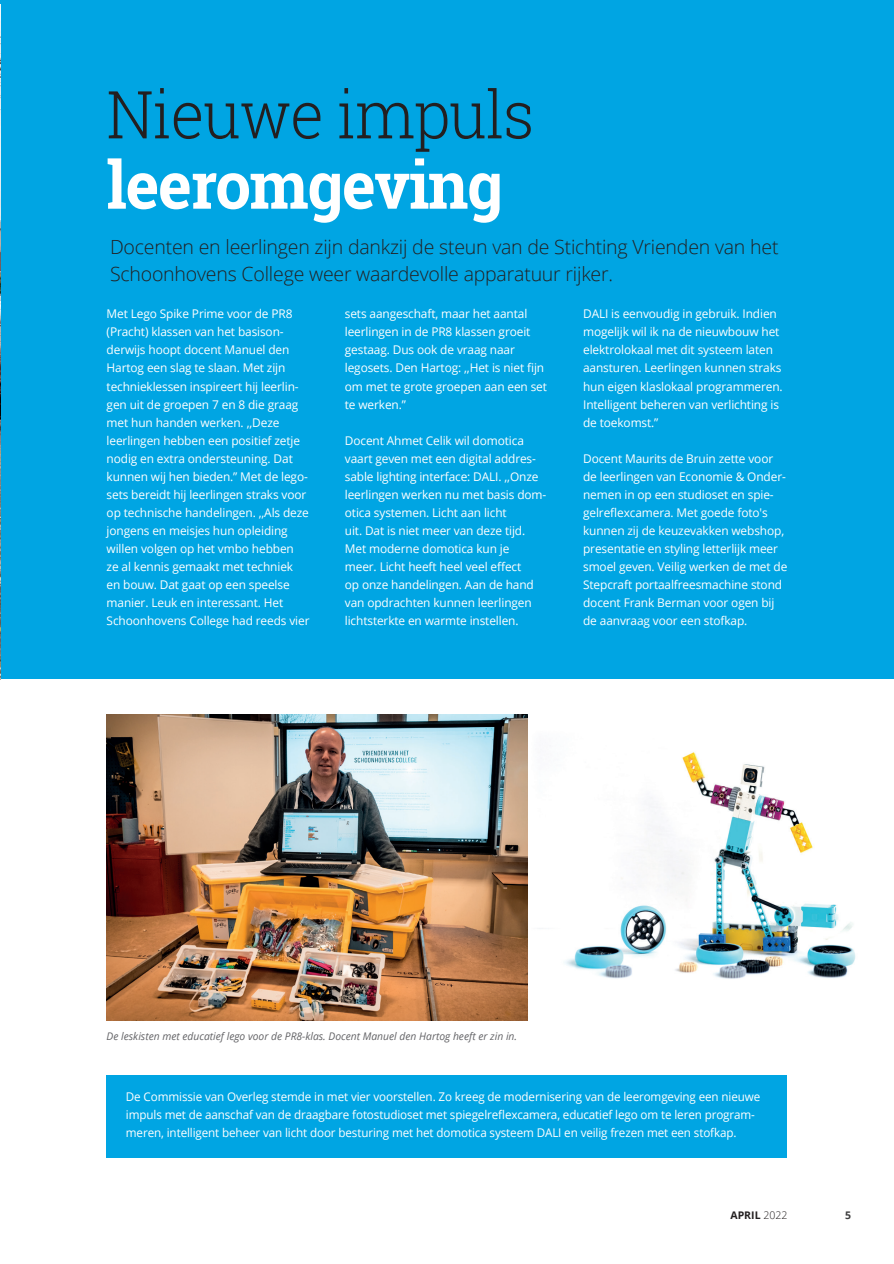
<style>
.page{position:relative;width:894px;height:1264px;background:#fff}
.page>*{position:absolute;margin:0;border:0;box-sizing:border-box;transform-origin:0 0}
.t1{font:300 66px "Roboto Slab";letter-spacing:-.02em;color:#231f20;scale:.95 1}
.t2{font:700 66px "Roboto Slab";letter-spacing:-.02em;color:#fff;scale:.96 1}
.t3{font:300 19.5px/27px "Open Sans";letter-spacing:-.01em;color:#231f20}
.t4{font:12px/18px "Open Sans";letter-spacing:-.01em;color:#fff}
.t5{font:italic 10.5px "Open Sans";color:#636366}
.t6{font:700 10.5px "Open Sans";color:#231f20}
.t7{font:700 10.5px "Open Sans";color:#3e3e3f}
.s1{font-weight:300}
</style>
<div class="page">
<img style="left:527px;top:723px;width:329px;height:271px">
<div style="left:0;top:0;width:893px;height:678px;background:#00a5e3"></div>
<div style="left:107px;top:1074px;width:680px;height:83px;background:#00a5e3"></div>
<img style="left:0;top:4px;width:1px;height:675px">
<img style="left:107px;top:714px;width:420px;height:306px">
<p class="t1" style="left:107px;top:69px;width:452px">Nieuwe impuls</p>
<p class="t2" style="left:107px;top:139px;width:414px">leeromgeving</p>
<p class="t3" style="left:110px;top:233px;width:670px">Docenten en leerlingen zijn dankzij de steun van de Stichting Vrienden van het<br>Schoonhovens College weer waardevolle apparatuur rijker.</p>
<p class="t4" style="left:107px;top:305px;width:204px">Met Lego Spike Prime voor de PR8 (Pracht) klassen van het basison&shy;derwijs hoopt docent Manuel den Hartog een slag te slaan. Met zijn technieklessen inspireert hij leerlin&shy;gen uit de groepen 7 en 8 die graag met hun handen werken. ,,Deze leerlingen hebben een positief zetje nodig en extra ondersteuning. Dat kunnen wij hen bieden.” Met de lego&shy;sets bereidt hij leerlingen straks voor op technische handelingen. ,,Als deze jongens en meisjes hun opleiding willen volgen op het vmbo hebben<br>ze al kennis gemaakt met techniek en bouw. Dat gaat op een speelse manier. Leuk en interessant. Het Schoonhovens College had reeds vier</p>
<p class="t4" style="left:345px;top:305px;width:204px">sets aangeschaft, maar het aantal leerlingen in de PR8 klassen groeit gestaag. Dus ook de vraag naar legosets. Den Hartog: ,,Het is niet fijn om met te grote groepen aan een set te werken.”</p>
<p class="t4" style="left:345px;top:431px;width:203px">Docent Ahmet Celik wil domotica vaart geven met een digital addres&shy;sable lighting interface: DALI. ,,Onze leerlingen werken nu met basis dom&shy;otica systemen. Licht aan licht</p>
<p class="t4" style="left:345px;top:521px;width:190px">uit. Dat is niet meer van deze tijd.<br>Met moderne domotica kun je meer. Licht heeft heel veel effect op onze handelingen. Aan de hand van opdrachten kunnen leerlingen lichtsterkte en warmte instellen.</p>
<p class="t4" style="left:583px;top:305px;width:201px">DALI is eenvoudig in gebruik. Indien mogelijk wil ik na de nieuwbouw het elektrolokaal met dit systeem laten aansturen. Leerlingen kunnen straks hun eigen klaslokaal programmeren.<br>Intelligent beheren van verlichting is de toekomst.”</p>
<p class="t4" style="left:583px;top:449px;width:206px">Docent Maurits de Bruin zette voor de leerlingen van Economie &amp; Onder&shy;nemen in op een studioset en spie&shy;gelreflexcamera. Met goede foto's kunnen zij de keuzevakken webshop, presentatie en styling letterlijk meer smoel geven. Veilig werken de met de Stepcraft portaalfreesmachine stond docent Frank Berman voor ogen bij de aanvraag voor een stofkap.</p>
<p class="t5" style="left:107px;top:1028px;width:412px">De leskisten met educatief lego voor de PR8-klas. Docent Manuel den Hartog heeft er zin in.</p>
<p class="t4" style="left:126px;top:1087px;width:636px">De Commissie van Overleg stemde in met vier voorstellen. Zo kreeg de modernisering van de leeromgeving een nieuwe impuls met de aanschaf van de draagbare fotostudioset met spiegelreflexcamera, educatief lego om te leren program&shy;meren, intelligent beheer van licht door besturing met het domotica systeem DALI en veilig frezen met een stofkap.</p>
<p class="t6" style="left:730px;top:1207px;width:58px">APRIL <span class="s1">2022</span></p>
<p class="t7" style="left:845px;top:1207px;width:7px">5</p>
</div>
